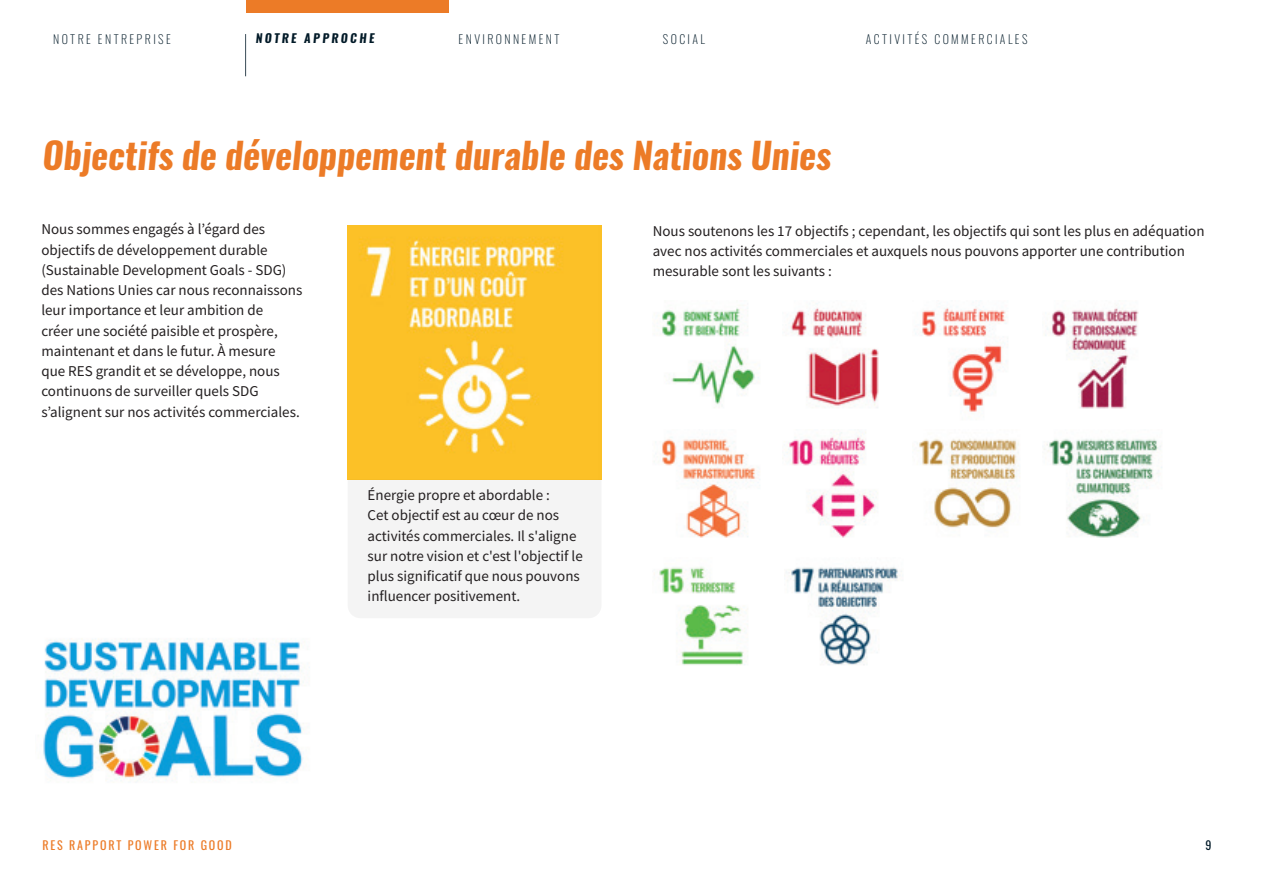
<style>
.page{position:relative;width:1263px;height:893px;background:#fff}
.page>*{position:absolute;margin:0;border:0;box-sizing:border-box;transform-origin:0 0}
.t1{font:italic 700 36px "Oswald";color:#ec7b27}
.t2{font:15px/20.2px "Source Sans Pro";color:#231f20}
.t3{font:200 12px "Oswald";letter-spacing:.2em;color:#021a28}
.t4{font:12px "Oswald";letter-spacing:.15em;color:#ec7b27}
.t5{font:italic 700 12px "Oswald";letter-spacing:.2em;color:#021a28}
.t6{font:12px "Oswald";color:#021a28}
</style>
<div class="page">
<div style="left:246px;top:0;width:202px;height:13px;background:#ec7b27"></div>
<svg style="left:245px;top:35px;width:2px;height:42px"></svg>
<img style="left:43px;top:638px;width:261px;height:143px">
<img style="left:348px;top:226px;width:253px;height:253px">
<img style="left:658px;top:305px;width:101px;height:103px">
<img style="left:790px;top:303px;width:89px;height:105px">
<img style="left:914px;top:306px;width:94px;height:106px">
<img style="left:1045px;top:308px;width:94px;height:101px">
<img style="left:662px;top:437px;width:98px;height:101px">
<img style="left:787px;top:432px;width:89px;height:106px">
<img style="left:919px;top:439px;width:101px;height:89px">
<img style="left:1044px;top:439px;width:118px;height:99px">
<img style="left:786px;top:567px;width:116px;height:98px">
<img style="left:654px;top:567px;width:94px;height:98px">
<div style="left:348px;top:479px;width:253px;height:139px;background:#f4f4f4"></div>
<p class="t3" style="left:53px;top:29px;width:119px">NOTRE ENTREPRISE</p>
<p class="t5" style="left:256px;top:30px;width:120px">NOTRE APPROCHE</p>
<p class="t3" style="left:459px;top:29px;width:102px">ENVIRONNEMENT</p>
<p class="t3" style="left:663px;top:29px;width:44px">SOCIAL</p>
<p class="t3" style="left:866px;top:29px;width:163px">ACTIVITÉS COMMERCIALES</p>
<h1 class="t1" style="left:43px;top:130px;width:790px">Objectifs de développement durable des Nations Unies</h1>
<p class="t2" style="left:41px;top:219px;width:263px">Nous sommes engagés à l’égard des objectifs de développement durable (Sustainable Development Goals - SDG) des Nations Unies car nous reconnaissons leur importance et leur ambition de<br>créer une société paisible et prospère, maintenant et dans le futur. À mesure que RES grandit et se développe, nous continuons de surveiller quels SDG s’alignent sur nos activités commerciales.</p>
<p class="t2" style="left:653px;top:221px;width:553px">Nous soutenons les 17 objectifs ; cependant, les objectifs qui sont les plus en adéquation avec nos activités commerciales et auxquels nous pouvons apporter une contribution mesurable sont les suivants :</p>
<p class="t2" style="left:368px;top:485px;width:217px">Énergie propre et abordable :<br>Cet objectif est au cœur de nos activités commerciales. Il s'aligne sur notre vision et c'est l'objectif le plus significatif que nous pouvons influencer positivement.</p>
<p class="t4" style="left:43px;top:835px;width:191px">RES RAPPORT POWER FOR GOOD</p>
<p class="t6" style="left:1205px;top:835px;width:8px">9</p>
</div>
